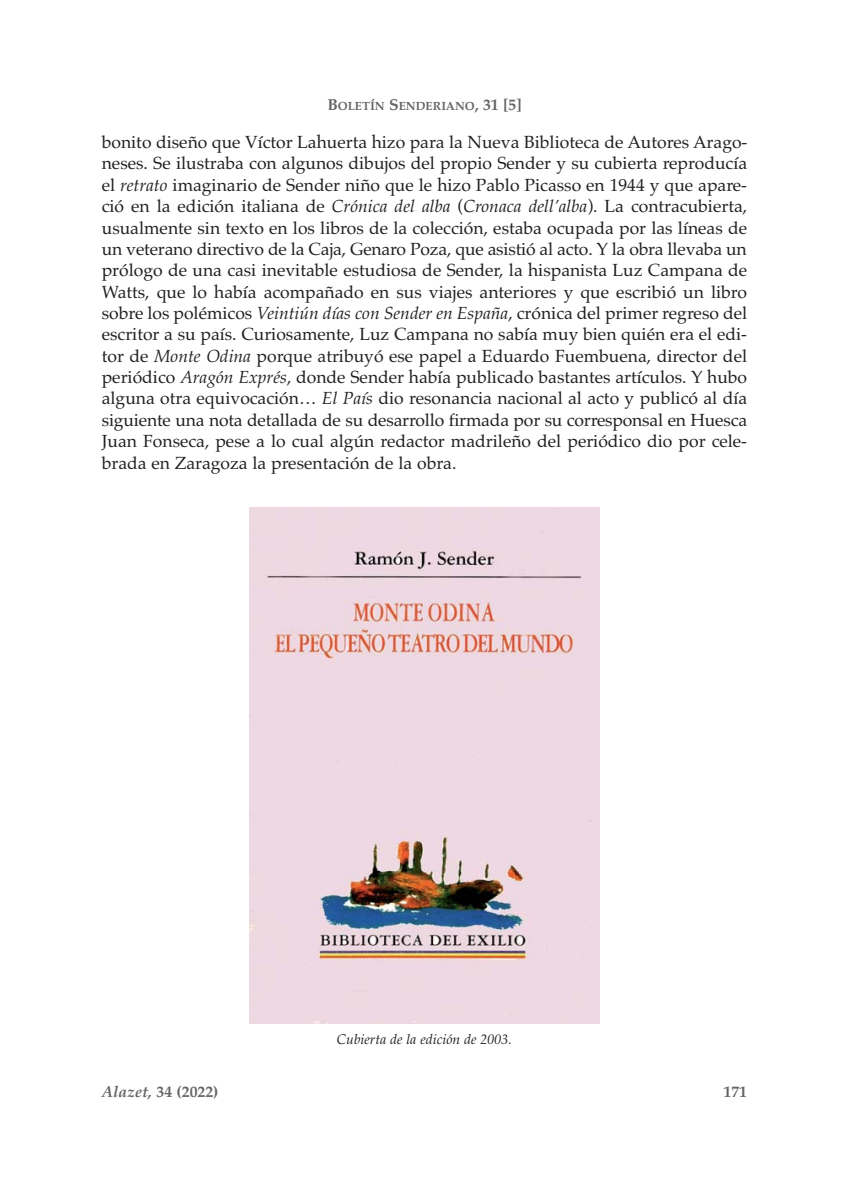
<style>
.page{position:relative;width:846px;height:1185px;background:#fff}
.page>*{position:absolute;margin:0;border:0;box-sizing:border-box;transform-origin:0 0}
.t1{font:17.5px/21.3px "Palatino";color:#231f20;text-align:justify}
.t2{font:700 15.75px "Palatino";color:#636466}
.t3{font:italic 14px "Palatino";color:#231f20}
.t4{font:700 11.9px "Palatino";color:#636466}
.s1{font-size:15.75px}
.s2{font-size:12.25px}
.s3{font-style:italic}
</style>
<div class="page">
<img style="left:250px;top:507px;width:349px;height:516px">
<p class="t4" style="left:327px;top:101px;width:196px"><span class="s1">B</span>OLET<span class="s2">Í</span>N <span class="s1">S</span>ENDERIANO<span class="s1">, 31 [5]</span></p>
<p class="t1" style="left:102px;top:133px;width:647px">bonito diseño que Víctor Lahuerta hizo para la Nueva Biblioteca de Autores Arago&shy;neses. Se ilustraba con algunos dibujos del propio Sender y su cubierta reproducía el <span class="s3">retrato</span> imaginario de Sender niño que le hizo Pablo Picasso en 1944 y que apare&shy;ció en la edición italiana de <span class="s3">Crónica del alba</span> (<span class="s3">Cronaca dell’alba</span>). La contracubierta, usualmente sin texto en los libros de la colección, estaba ocupada por las líneas de un veterano directivo de la Caja, Genaro Poza, que asistió al acto. Y la obra llevaba un prólogo de una casi inevitable estudiosa de Sender, la hispanista Luz Campana de Watts, que lo había acompañado en sus viajes anteriores y que escribió un libro sobre los polémicos <span class="s3">Veintiún días con Sender en España</span>, crónica del primer regreso del escritor a su país. Curiosamente, Luz Campana no sabía muy bien quién era el edi&shy;tor de <span class="s3">Monte Odina</span> porque atribuyó ese papel a Eduardo Fuembuena, director del periódico <span class="s3">Aragón Exprés</span>, donde Sender había publicado bastantes artículos. Y hubo alguna otra equivocación… <span class="s3">El País</span> dio resonancia nacional al acto y publicó al día siguiente una nota detallada de su desarrollo firmada por su corresponsal en Huesca Juan Fonseca, pese a lo cual algún redactor madrileño del periódico dio por cele&shy;brada en Zaragoza la presentación de la obra.</p>
<p class="t3" style="left:337px;top:1033px;width:176px">Cubierta de la edición de 2003.</p>
<p class="t2" style="left:102px;top:1085px;width:118px"><span class="s3">Alazet,</span> 34 (2022)</p>
<p class="t2" style="left:723px;top:1085px;width:25px">171</p>
</div>
